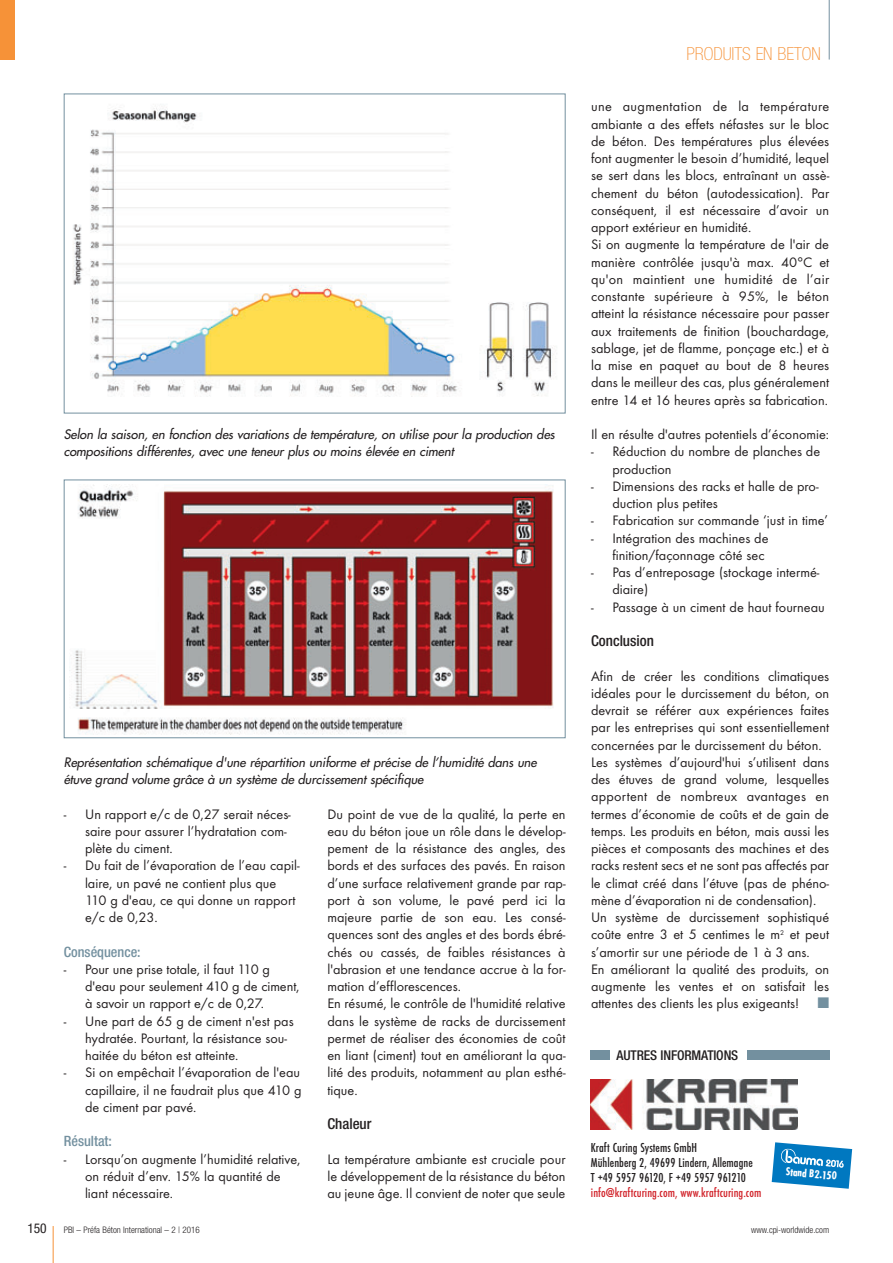
<style>
.page{position:relative;width:893px;height:1263px;background:#fff}
.page>*{position:absolute;margin:0;border:0;box-sizing:border-box;transform-origin:0 0}
.t1{font:100 condensed 18px "Helvetica Neue";color:#f69238}
.t2{font:500 condensed 15px "Helvetica Neue";color:#231f20}
.t3{font:14.25px/17.2px "Futura T";color:#231f20}
.t4{font:500 condensed 14.25px "Helvetica Neue";color:#73909f}
.t5{font:14.25px "European Pi Three";color:#73909f}
.t6{font:500 condensed 13.5px/15px "Futura T";letter-spacing:.005em;color:#231f20}
.t7{font:500 condensed 13.5px "Futura T";letter-spacing:.005em;color:#d1232a}
.t8{font:500 condensed 13.5px "Helvetica Neue";letter-spacing:-.01em;color:#231f20}
.t9{font:condensed 13.5px "Helvetica Neue";color:#231f20}
.t10{font:italic 12.75px/17.2px "Futura";letter-spacing:-.005em;color:#231f20}
.t11{font:700 condensed 12px "Futura T";color:#fff}
.t12{font:300 condensed 9px "Helvetica Neue";color:#231f20}
</style>
<div class="page">
<hr style="left:53px;top:1226px;width:1px;height:37px;background:#f69238">
<hr style="left:829px;top:0;width:1px;height:60px;background:#73909f">
<div style="left:0;top:0;width:15px;height:60px;background:#f69238"></div>
<img style="left:590px;top:1080px;width:208px;height:50px">
<div style="left:591px;top:1050px;width:19px;height:10px;background:#73909f"></div>
<div style="left:747px;top:1050px;width:82px;height:10px;background:#73909f"></div>
<img style="left:73px;top:107px;width:483px;height:290px">
<div style="left:64px;top:94px;width:502px;height:319px;border:1px solid #73909f"></div>
<img style="left:74px;top:484px;width:480px;height:251px">
<div style="left:64px;top:480px;width:502px;height:258px;border:1px solid #73909f"></div>
<svg style="left:772px;top:1142px;width:80px;height:47px"></svg>
<p class="t10" style="left:64px;top:427px;width:495px">Selon la saison, en fonction des variations de température, on utilise pour la production des compositions différentes, avec une teneur plus ou moins élevée en ciment</p>
<p class="t10" style="left:64px;top:754px;width:477px">Représentation schématique d'une répartition uniforme et précise de l’humidité dans une étuve grand volume grâce à un système de durcissement spécifique</p>
<p class="t3" style="left:85px;top:806px;width:207px;text-indent:-21px">- Un rapport e/c de 0,27 serait néces&shy;saire pour assurer l’hydratation com&shy;plète du ciment.</p>
<p class="t3" style="left:85px;top:858px;width:216px;text-indent:-21px">- Du fait de l’évaporation de l’eau capil&shy;laire, un pavé ne contient plus que<br>110 g d'eau, ce qui donne un rapport e/c de 0,23.</p>
<p class="t4" style="left:64px;top:946px;width:78px">Conséquence:</p>
<p class="t3" style="left:85px;top:962px;width:216px;text-indent:-21px">- Pour une prise totale, il faut 110 g d'eau pour seulement 410 g de ciment, à savoir un rapport e/c de 0,27.</p>
<p class="t3" style="left:85px;top:1013px;width:210px;text-indent:-21px">- Une part de 65 g de ciment n'est pas hydratée. Pourtant, la résistance sou&shy;haitée du béton est atteinte.</p>
<p class="t3" style="left:85px;top:1065px;width:218px;text-align:justify;text-indent:-21px">- Si on empêchait l’évaporation de l'eau capillaire, il ne faudrait plus que 410 g de ciment par pavé.</p>
<p class="t4" style="left:64px;top:1136px;width:50px">Résultat:</p>
<p class="t3" style="left:85px;top:1151px;width:217px;text-indent:-21px">- Lorsqu’on augmente l’humidité relative, on réduit d’env. 15% la quantité de liant nécessaire.</p>
<p class="t3" style="left:327px;top:806px;width:240px">Du point de vue de la qualité, la perte en eau du béton joue un rôle dans le dévelop&shy;pement de la résistance des angles, des bords et des surfaces des pavés. En raison d’une surface relativement grande par rap&shy;port à son volume, le pavé perd ici la majeure partie de son eau. Les consé&shy;quences sont des angles et des bords ébré&shy;chés ou cassés, de faibles résistances à l'abrasion et une tendance accrue à la for&shy;mation d’efflorescences.<br>En résumé, le contrôle de l'humidité relative dans le système de racks de durcissement permet de réaliser des économies de coût en liant (ciment) tout en améliorant la qua&shy;lité des produits, notamment au plan esthé&shy;tique.</p>
<p class="t2" style="left:327px;top:1118px;width:46px">Chaleur</p>
<p class="t3" style="left:327px;top:1151px;width:240px;text-align:justify">La température ambiante est cruciale pour le développement de la résistance du béton au jeune âge. Il convient de noter que seule</p>
<p class="t1" style="left:686px;top:47px;width:136px">PRODUITS EN BETON</p>
<p class="t3" style="left:591px;top:99px;width:240px">une augmentation de la température ambiante a des effets néfastes sur le bloc de béton. Des températures plus élevées font augmenter le besoin d’humidité, lequel se sert dans les blocs, entraînant un assè&shy;chement du béton (autodessication). Par conséquent, il est nécessaire d’avoir un apport extérieur en humidité.<br>Si on augmente la température de l'air de manière contrôlée jusqu'à max. 40°C et qu'on maintient une humidité de l’air constante supérieure à 95%, le béton atteint la résistance nécessaire pour passer aux traitements de finition (bouchardage, sablage, jet de flamme, ponçage etc.) et à la mise en paquet au bout de 8 heures dans le meilleur des cas, plus généralement entre 14 et 16 heures après sa fabrication.</p>
<p class="t3" style="left:591px;top:427px;width:240px">Il en résulte d'autres potentiels d’économie:</p>
<p class="t3" style="left:612px;top:444px;width:209px;text-indent:-21px">- Réduction du nombre de planches de production</p>
<p class="t3" style="left:612px;top:479px;width:208px;text-indent:-21px">- Dimensions des racks et halle de pro&shy;duction plus petites</p>
<p class="t3" style="left:591px;top:513px;width:239px">- Fabrication sur commande ‘just in time’</p>
<p class="t3" style="left:591px;top:530px;width:179px;text-align:right">- Intégration des machines de finition/façonnage côté sec</p>
<p class="t3" style="left:612px;top:565px;width:209px;text-indent:-21px">- Pas d’entreposage (stockage intermé&shy;diaire)</p>
<p class="t3" style="left:591px;top:599px;width:235px">- Passage à un ciment de haut fourneau</p>
<p class="t2" style="left:591px;top:635px;width:64px">Conclusion</p>
<p class="t3" style="left:591px;top:668px;width:240px">Afin de créer les conditions climatiques idéales pour le durcissement du béton, on devrait se référer aux expériences faites par les entreprises qui sont essentiellement concernées par le durcissement du béton.<br>Les systèmes d’aujourd'hui s’utilisent dans des étuves de grand volume, lesquelles apportent de nombreux avantages en termes d’économie de coûts et de gain de temps. Les produits en béton, mais aussi les pièces et composants des machines et des racks restent secs et ne sont pas affectés par le climat créé dans l’étuve (pas de phéno&shy;mène d’évaporation ni de condensation).<br>Un système de durcissement sophistiqué coûte entre 3 et 5 centimes le m<sup>2</sup> et peut s’amortir sur une période de 1 à 3 ans.<br>En améliorant la qualité des produits, on augmente les ventes et on satisfait les attentes des clients les plus exigeants!</p>
<p class="t5" style="left:817px;top:995px;width:13px">-</p>
<p class="t8" style="left:617px;top:1050px;width:123px">AUTRES INFORMATIONS</p>
<p class="t6" style="left:591px;top:1141px;width:163px">Kraft Curing Systems GmbH<br>Mühlenberg 2, 49699 Lindern, Allemagne<br>T +49 5957 96120, F +49 5957 961210</p>
<p class="t7" style="left:591px;top:1187px;width:172px">info@kraftcuring.com, www.kraftcuring.com</p>
<p class="t11" style="left:786px;top:1167px;width:53px;rotate:5deg">Stand B2.150</p>
<p class="t9" style="left:28px;top:1223px;width:21px">150</p>
<p class="t12" style="left:64px;top:1226px;width:138px">PBI – Préfa Béton International – 2 | 2016</p>
<p class="t12" style="left:751px;top:1226px;width:79px">www.cpi-worldwide.com</p>
</div>
